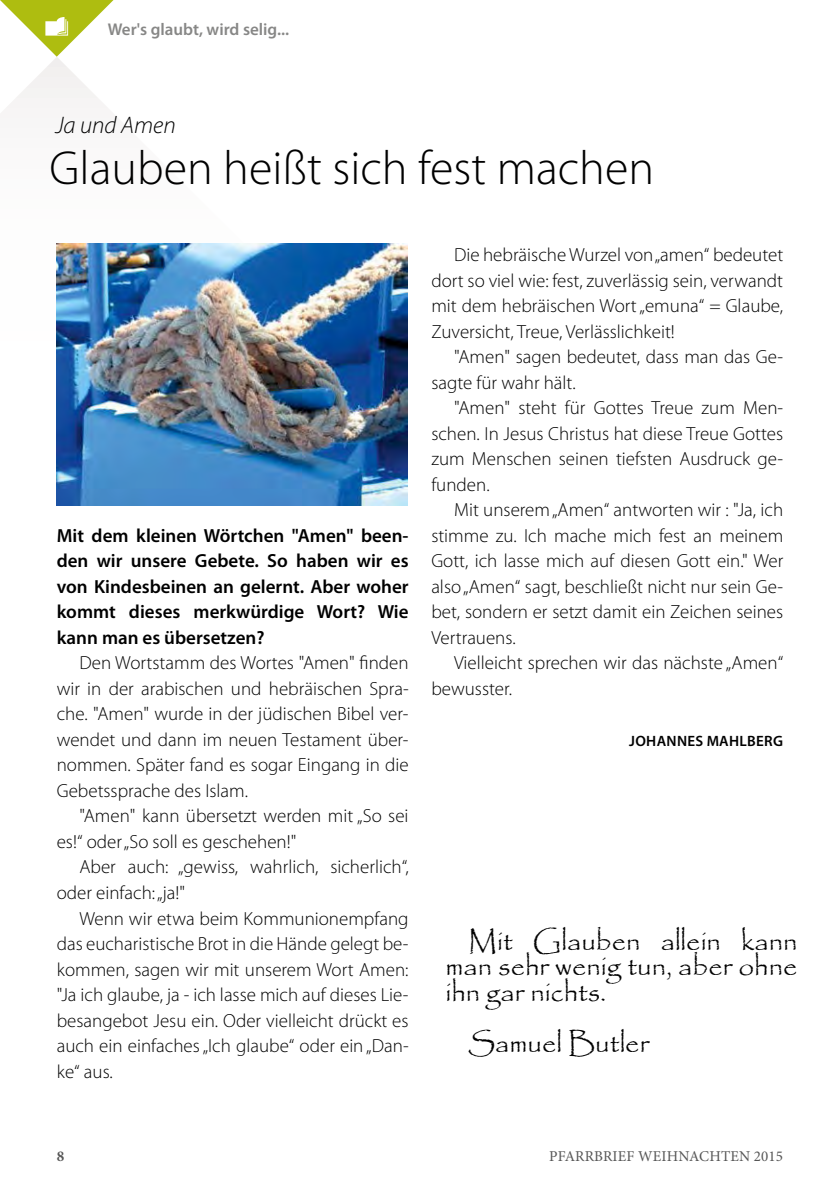
<style>
.page{position:relative;width:840px;height:1191px;background:#fff}
.page>*{position:absolute;margin:0;border:0;box-sizing:border-box;transform-origin:0 0}
.t1{font:300 48px "Myriad Pro";color:#000}
.t2{font:28px/25.6px "Papyrus";color:#000;text-align:justify}
.t3{font:italic 300 24px "Myriad Pro";color:#000}
.t4{font:300 19px/25.6px "Myriad Pro";color:#000;text-align:justify}
.t5{font:600 19px/25.6px "Myriad Pro";color:#000;text-align:justify}
.t6{font:600 17px "Myriad Pro";color:#878786}
.t7{font:15px "Minion Pro";letter-spacing:.01em;color:#565656}
.t8{font:600 15px "Myriad Pro";letter-spacing:.02em;color:#000}
.t9{font:700 15px "Minion Pro";color:#565656}
</style>
<div class="page">
<svg style="left:0;top:0;width:114px;height:57px"></svg>
<img style="left:57px;top:243px;width:350px;height:262px">
<p class="t6" style="left:108px;top:18px;width:183px">Wer's glaubt, wird selig...</p>
<p class="t3" style="left:55px;top:111px;width:122px">Ja und Amen</p>
<h1 class="t1" style="left:50px;top:139px;width:605px">Glauben heißt sich fest machen</h1>
<p class="t5" style="left:57px;top:522px;width:353px">Mit dem kleinen Wörtchen "Amen" been&shy;den wir unsere Gebete. So haben wir es von Kindesbeinen an gelernt. Aber woher kommt dieses merkwürdige Wort? Wie kann man es übersetzen?</p>
<p class="t4" style="left:57px;top:650px;width:353px;text-indent:23px">Den Wortstamm des Wortes "Amen" finden wir in der arabischen und hebräischen Spra&shy;che. "Amen" wurde in der jüdischen Bibel ver&shy;wendet und dann im neuen Testament über&shy;nommen. Später fand es sogar Eingang in die Gebetssprache des Islam.</p>
<p class="t4" style="left:57px;top:803px;width:353px;text-indent:23px">"Amen" kann übersetzt werden mit „So sei es!“ oder „So soll es geschehen!"</p>
<p class="t4" style="left:57px;top:854px;width:353px;text-indent:23px">Aber auch: „gewiss, wahrlich, sicherlich“, oder einfach: „ja!"</p>
<p class="t4" style="left:57px;top:905px;width:353px;text-indent:23px">Wenn wir etwa beim Kommunionempfang das eucharistische Brot in die Hände gelegt be&shy;kommen, sagen wir mit unserem Wort Amen: "Ja ich glaube, ja - ich lasse mich auf dieses Lie&shy;besangebot Jesu ein. Oder vielleicht drückt es auch ein einfaches „Ich glaube“ oder ein „Dan&shy;ke“ aus.</p>
<p class="t4" style="left:431px;top:242px;width:353px;text-indent:23px">Die hebräische Wurzel von „amen“ bedeutet dort so viel wie: fest, zuverlässig sein, verwandt mit dem hebräischen Wort „emuna“ = Glaube, Zuversicht, Treue, Verlässlichkeit!</p>
<p class="t4" style="left:431px;top:344px;width:353px;text-indent:23px">"Amen" sagen bedeutet, dass man das Ge&shy;sagte für wahr hält.</p>
<p class="t4" style="left:431px;top:395px;width:353px;text-indent:23px">"Amen" steht für Gottes Treue zum Men&shy;schen. In Jesus Christus hat diese Treue Gottes zum Menschen seinen tiefsten Ausdruck ge&shy;funden.</p>
<p class="t4" style="left:431px;top:497px;width:353px;text-indent:23px">Mit unserem „Amen“ antworten wir : "Ja, ich stimme zu. Ich mache mich fest an meinem Gott, ich lasse mich auf diesen Gott ein." Wer also „Amen“ sagt, beschließt nicht nur sein Ge&shy;bet, sondern er setzt damit ein Zeichen seines Vertrauens.</p>
<p class="t4" style="left:431px;top:650px;width:353px;text-indent:23px">Vielleicht sprechen wir das nächste „Amen“ bewusster.</p>
<p class="t8" style="left:629px;top:731px;width:154px">Johannes Mahlberg</p>
<h2 class="t2" style="left:445px;top:927px;width:353px;text-indent:23px">Mit Glauben allein kann man sehr wenig tun, aber ohne ihn gar nichts.</h2>
<h2 class="t2" style="left:468px;top:1029px;width:182px">Samuel Butler</h2>
<p class="t9" style="left:57px;top:1145px;width:9px">8</p>
<p class="t7" style="left:549px;top:1146px;width:235px">PFARRBRIEF WEIHNACHTEN 2015</p>
</div>
